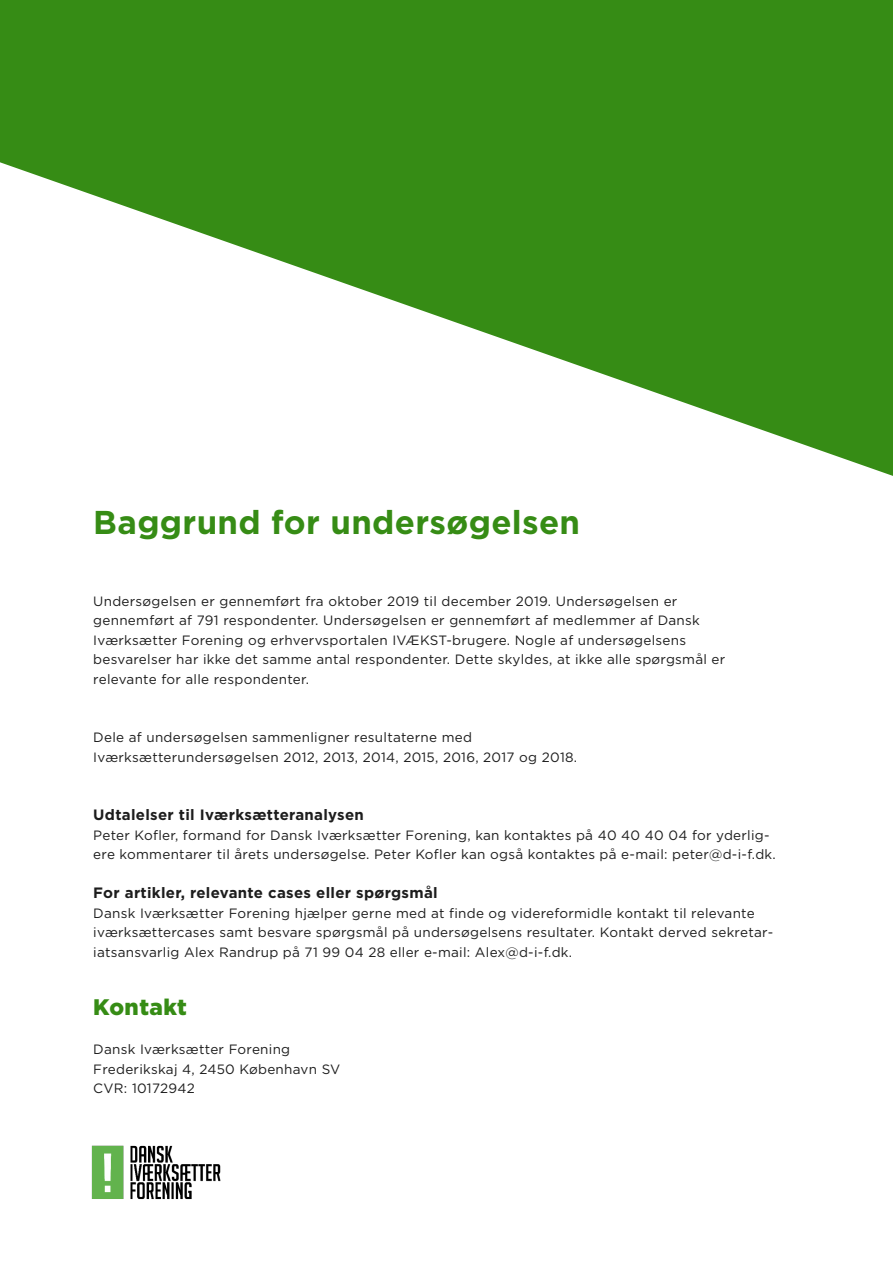
<style>
.page{position:relative;width:893px;height:1263px;background:#fff}
.page>*{position:absolute;margin:0;border:0;box-sizing:border-box;transform-origin:0 0}
.t1{font:700 33px "Gotham";letter-spacing:.01em;color:#368c15}
.t2{font:900 22.5px "Gotham";letter-spacing:.02em;color:#368c15}
.t3{font:700 15px "Gotham";letter-spacing:.02em;color:#1d1d1d}
.t4{font:13.5px/19.5px "Gotham";letter-spacing:.02em;color:#1d1d1d}
</style>
<div class="page">
<svg style="left:0;top:0;width:893px;height:476px;fill:#368c15"></svg>
<img style="left:91px;top:1145px;width:130px;height:55px">
<p class="t1" style="left:93px;top:500px;width:488px">Baggrund for undersøgelsen</p>
<p class="t4" style="left:93px;top:591px;width:586px">Undersøgelsen er gennemført fra oktober 2019 til december 2019. Undersøgelsen er</p>
<p class="t4" style="left:93px;top:610px;width:608px">gennemført af 791 respondenter. Undersøgelsen er gennemført af medlemmer af Dansk</p>
<p class="t4" style="left:93px;top:630px;width:594px">Iværksætter Forening og erhvervsportalen IVÆKST-brugere. Nogle af undersøgelsens</p>
<p class="t4" style="left:93px;top:649px;width:633px">besvarelser har ikke det samme antal respondenter. Dette skyldes, at ikke alle spørgsmål er</p>
<p class="t4" style="left:93px;top:669px;width:217px">relevante for alle respondenter.</p>
<p class="t4" style="left:93px;top:727px;width:380px">Dele af undersøgelsen sammenligner resultaterne med</p>
<p class="t4" style="left:93px;top:747px;width:485px">Iværksætterundersøgelsen 2012, 2013, 2014, 2015, 2016, 2017 og 2018.</p>
<p class="t3" style="left:93px;top:805px;width:272px">Udtalelser til Iværksætteranalysen</p>
<p class="t4" style="left:93px;top:825px;width:684px">Peter Kofler, formand for Dansk Iværksætter Forening, kan kontaktes på 40 40 40 04 for yderlig&shy;ere kommentarer til årets undersøgelse. Peter Kofler kan også kontaktes på e-mail: peter@d-i-f.dk.</p>
<p class="t3" style="left:93px;top:883px;width:346px">For artikler, relevante cases eller spørgsmål</p>
<p class="t4" style="left:93px;top:903px;width:682px">Dansk Iværksætter Forening hjælper gerne med at finde og videreformidle kontakt til relevante iværksættercases samt besvare spørgsmål på undersøgelsens resultater. Kontakt derved sekretar&shy;iatsansvarlig Alex Randrup på 71 99 04 28 eller e-mail: Alex@d-i-f.dk.</p>
<p class="t2" style="left:93px;top:992px;width:95px">Kontakt</p>
<p class="t4" style="left:93px;top:1039px;width:198px">Dansk Iværksætter Forening</p>
<p class="t4" style="left:93px;top:1059px;width:248px">Frederikskaj 4, 2450 København SV</p>
<p class="t4" style="left:93px;top:1078px;width:103px">CVR: 10172942</p>
</div>
